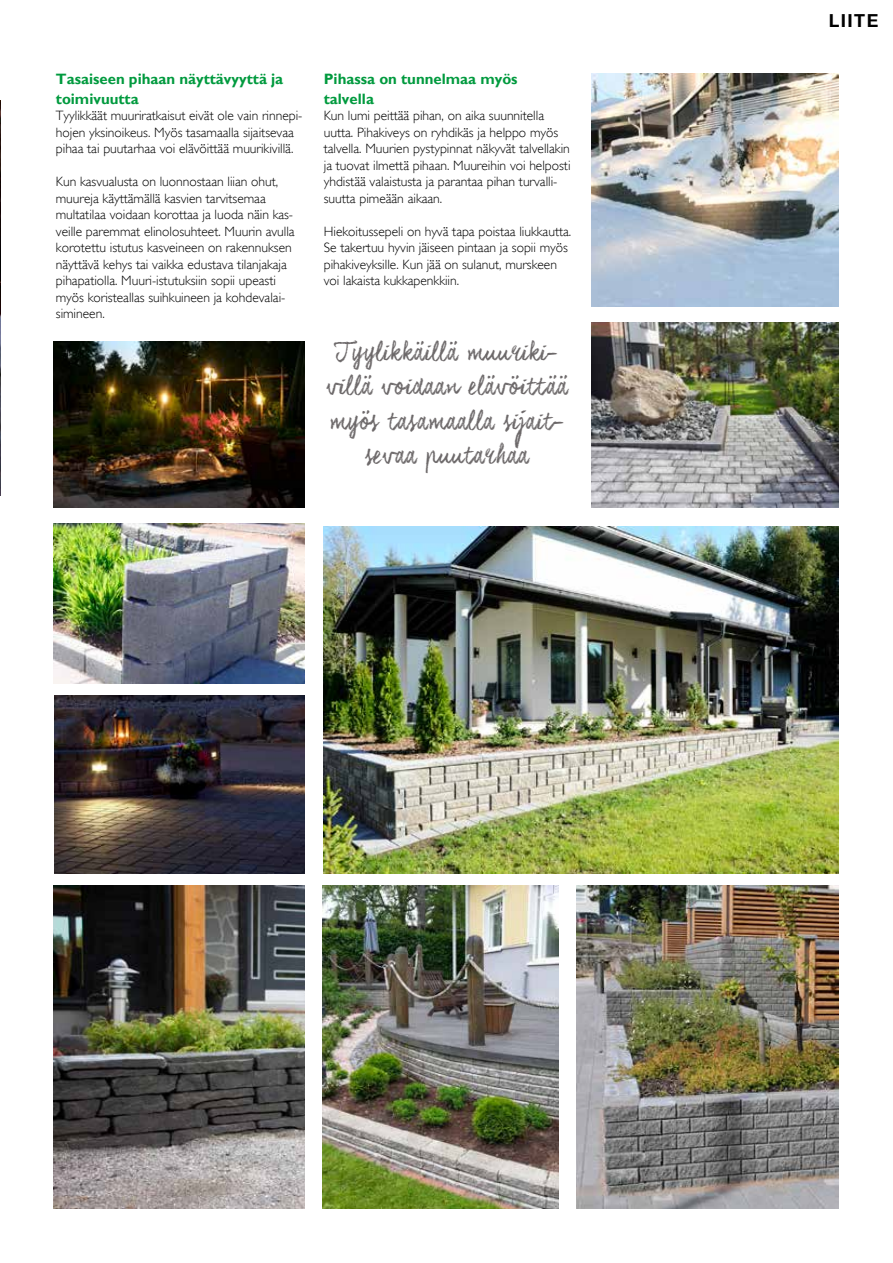
<style>
.page{position:relative;width:893px;height:1263px;background:#fff}
.page>*{position:absolute;margin:0;border:0;box-sizing:border-box;transform-origin:0 0}
.t1{font:24px/34.5px "Coalhand Luke";color:#6c6869;text-align:center}
.t2{font:700 18px "ABB Neue Helvetica";letter-spacing:.08em;color:#000}
.t3{font:700 15px/19.8px "Gill Sans";color:#009a3e}
.t4{font:300 13.5px/16.5px "Gill Sans";color:#000}
</style>
<div class="page">
<img style="left:0;top:100px;width:1px;height:396px">
<img style="left:591px;top:74px;width:247px;height:233px">
<img style="left:54px;top:523px;width:251px;height:160px">
<img style="left:54px;top:696px;width:251px;height:177px">
<img style="left:54px;top:342px;width:251px;height:166px">
<img style="left:591px;top:322px;width:247px;height:186px">
<img style="left:323px;top:526px;width:516px;height:347px">
<img style="left:54px;top:886px;width:251px;height:323px">
<img style="left:576px;top:886px;width:263px;height:323px">
<img style="left:323px;top:886px;width:235px;height:323px">
<p class="t3" style="left:56px;top:69px;width:229px">Tasaiseen pihaan näyttävyyttä ja toimivuutta</p>
<p class="t4" style="left:56px;top:108px;width:248px">Tyylikkäät muuriratkaisut eivät ole vain rinnepi&shy;hojen yksinoikeus. Myös tasamaalla sijaitsevaa pihaa tai puutarhaa voi elävöittää muurikivillä.</p>
<p class="t4" style="left:56px;top:174px;width:240px">Kun kasvualusta on luonnostaan liian ohut, muureja käyttämällä kasvien tarvitsemaa multatilaa voidaan korottaa ja luoda näin kas&shy;veille paremmat elinolosuhteet. Muurin avulla korotettu istutus kasveineen on rakennuksen näyttävä kehys tai vaikka edustava tilanjakaja pihapatiolla. Muuri-istutuksiin sopii upeasti myös koristeallas suihkuineen ja kohdevalai&shy;simineen.</p>
<p class="t3" style="left:324px;top:69px;width:195px">Pihassa on tunnelmaa myös talvella</p>
<p class="t4" style="left:324px;top:108px;width:248px">Kun lumi peittää pihan, on aika suunnitella uutta. Pihakiveys on ryhdikäs ja helppo myös talvella. Muurien pystypinnat näkyvät talvellakin ja tuovat ilmettä pihaan. Muureihin voi helposti yhdistää valaistusta ja parantaa pihan turvalli&shy;suutta pimeään aikaan.</p>
<p class="t4" style="left:324px;top:223px;width:249px">Hiekoitussepeli on hyvä tapa poistaa liukkautta.<br>Se takertuu hyvin jäiseen pintaan ja sopii myös pihakiveyksille. Kun jää on sulanut, murskeen voi lakaista kukkapenkkiin.</p>
<h1 class="t1" style="left:326px;top:334px;width:244px">Tyylikkäillä muuriki&shy;villä voidaan elävöittää myös tasamaalla sijait&shy;sevaa puutarhaa</h1>
<h2 class="t2" style="left:829px;top:9px;width:51px">LIITE</h2>
</div>
